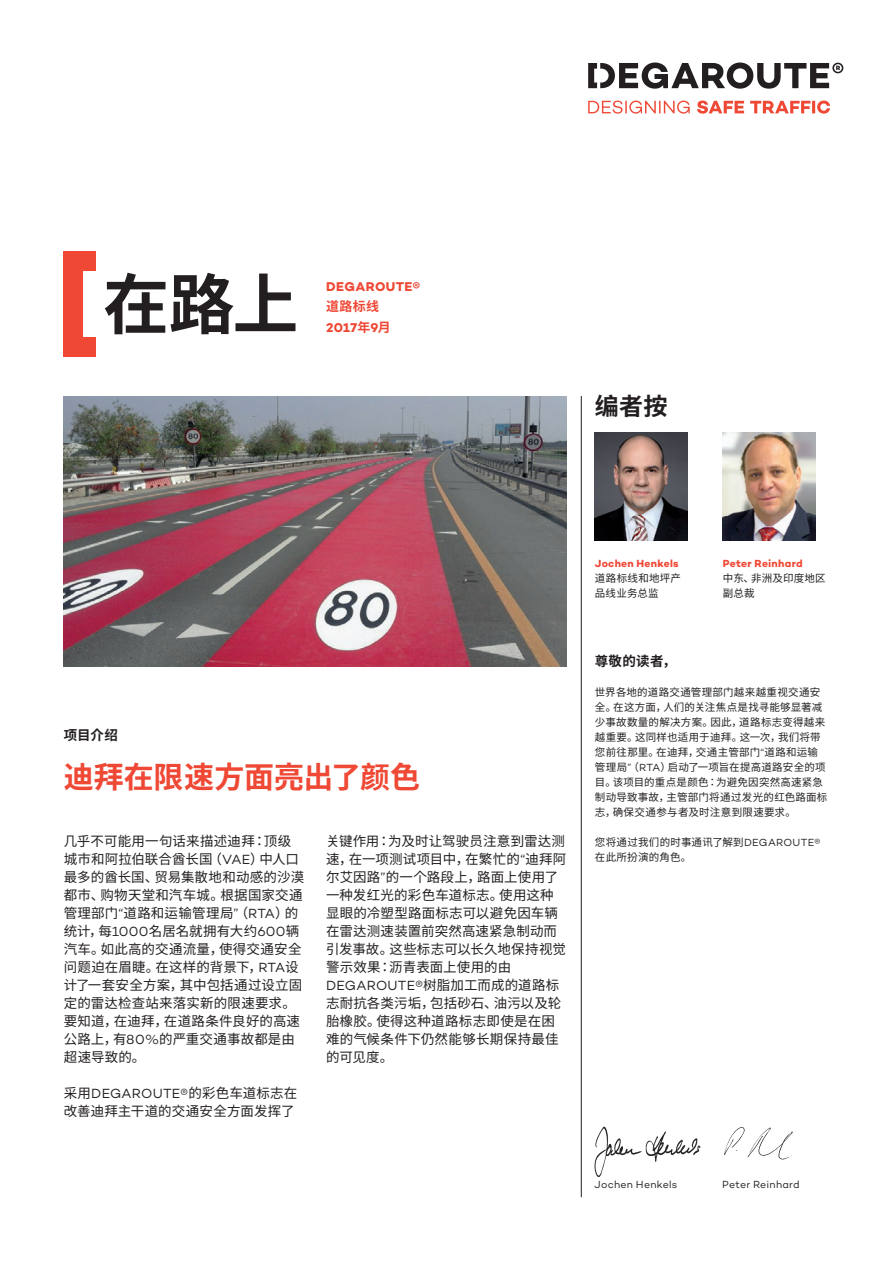
<style>
.page{position:relative;width:893px;height:1263px;background:#fff}
.page>*{position:absolute;margin:0;border:0;box-sizing:border-box;transform-origin:0 0}
.t1{font:700 66px "Noto Sans CJ Kjp";color:#231f20}
.t2{font:700 30px "Noto Sans CJ Kjp";letter-spacing:-.005em;color:#ef4835}
.t3{font:700 24px "Noto Sans CJ Kjp";color:#231f20}
.t4{font:13.5px/18px "Noto Sans CJ Kjp";letter-spacing:.01em;color:#231f20}
.t5{font:13.5px "Campton";letter-spacing:.02em;color:#231f20}
.t6{font:700 13.5px "Noto Sans CJ Kjp";letter-spacing:.02em;color:#231f20}
.t7{font:700 12.9px "Campton";letter-spacing:.03em;color:#ef4835}
.t8{font:700 12.9px "Noto Sans CJ Kjp";color:#ef4835}
.t9{font:10.5px/15px "Noto Sans CJ Kjp";letter-spacing:.02em;color:#231f20}
.t10{font:700 10.5px "Campton";letter-spacing:.025em;color:#ef4835}
.t11{font:10.5px "Campton";letter-spacing:.025em;color:#231f20}
.s1{font-family:"Noto Sans CJ Kjp"}
.s2{font-family:"Campton"}
</style>
<div class="page">
<div style="left:83px;top:338px;width:13px;height:19px;background:#ef4835"></div>
<div style="left:64px;top:252px;width:19px;height:105px;background:#ef4835"></div>
<div style="left:83px;top:252px;width:13px;height:19px;background:#ef4835"></div>
<svg style="left:588px;top:62px;width:255px;height:27px"></svg>
<svg style="left:588px;top:101px;width:242px;height:13px"></svg>
<img style="left:595px;top:432px;width:92px;height:108px">
<hr style="left:581px;top:396px;width:1px;height:801px;background:#231f20">
<img style="left:723px;top:433px;width:92px;height:107px">
<img style="left:64px;top:396px;width:503px;height:270px">
<img style="left:594px;top:1126px;width:107px;height:51px">
<img style="left:724px;top:1127px;width:69px;height:33px">
<h1 class="t1" style="left:103px;top:267px;width:197px">在路上</h1>
<p class="t7" style="left:326px;top:278px;width:96px">DEGAROUTE®</p>
<p class="t8" style="left:326px;top:299px;width:55px">道路标线</p>
<p class="t7" style="left:326px;top:319px;width:66px">2017<span class="s1">年</span>9<span class="s1">月</span></p>
<h3 class="t3" style="left:595px;top:392px;width:74px">编者按</h3>
<p class="t6" style="left:64px;top:727px;width:56px">项目介绍</p>
<h2 class="t2" style="left:64px;top:760px;width:358px">迪拜在限速方面亮出了颜色</h2>
<p class="t4" style="left:64px;top:832px;width:242px">几乎不可能用一句话来描述迪拜：顶级城市和阿拉伯联合酋长国（<span class="s2">VAE</span>）中人口最多的酋长国、贸易集散地和动感的沙漠都市、购物天堂和汽车城。根据国家交通管理部门<span class="s2">“</span>道路和运输管理局<span class="s2">”</span>（<span class="s2">RTA</span>）的统计，每<span class="s2">1000</span>名居名就拥有大约<span class="s2">600</span>辆汽车。如此高的交通流量，使得交通安全问题迫在眉睫。在这样的背景下，<span class="s2">RTA</span>设计了一套安全方案，其中包括通过设立固定的雷达检查站来落实新的限速要求。要知道，在迪拜，在道路条件良好的高速公路上，有<span class="s2">80%</span>的严重交通事故都是由超速导致的。</p>
<p class="t4" style="left:64px;top:1084px;width:235px">采用<span class="s2">DEGAROUTE®</span>的彩色车道标志在改善迪拜主干道的交通安全方面发挥了</p>
<p class="t4" style="left:326px;top:832px;width:242px">关键作用：为及时让驾驶员注意到雷达测速，在一项测试项目中，在繁忙的<span class="s2">“</span>迪拜阿尔艾因路<span class="s2">”</span>的一个路段上，路面上使用了一种发红光的彩色车道标志。使用这种显眼的冷塑型路面标志可以避免因车辆在雷达测速装置前突然高速紧急制动而引发事故。这些标志可以长久地保持视觉警示效果：沥青表面上使用的由</p>
<p class="t5" style="left:326px;top:977px;width:235px">DEGAROUTE®<span class="s1">树脂加工而成的道路标</span></p>
<p class="t4" style="left:326px;top:994px;width:237px">志耐抗各类污垢，包括砂石、油污以及轮胎橡胶。使得这种道路标志即使是在困难的气候条件下仍然能够长期保持最佳的可见度。</p>
<p class="t10" style="left:595px;top:557px;width:85px">Jochen Henkels</p>
<p class="t9" style="left:595px;top:571px;width:87px">道路标线和地坪产品线业务总监</p>
<p class="t10" style="left:723px;top:557px;width:81px">Peter Reinhard</p>
<p class="t9" style="left:723px;top:571px;width:104px">中东、非洲及印度地区副总裁</p>
<p class="t6" style="left:595px;top:653px;width:83px">尊敬的读者，</p>
<p class="t9" style="left:595px;top:684px;width:234px">世界各地的道路交通管理部门越来越重视交通安全。在这方面，人们的关注焦点是找寻能够显著减少事故数量的解决方案。因此，道路标志变得越来越重要。这同样也适用于迪拜。这一次，我们将带您前往那里。在迪拜，交通主管部门<span class="s2">“</span>道路和运输管理局<span class="s2">”</span>（<span class="s2">RTA</span>）启动了一项旨在提高道路安全的项目。该项目的重点是颜色：为避免因突然高速紧急制动导致事故，主管部门将通过发光的红色路面标志，确保交通参与者及时注意到限速要求。</p>
<p class="t9" style="left:595px;top:834px;width:227px">您将通过我们的时事通讯了解到<span class="s2">DEGAROUTE®</span>在此所扮演的角色。</p>
<p class="t11" style="left:595px;top:1178px;width:84px">Jochen Henkels</p>
<p class="t11" style="left:722px;top:1178px;width:79px">Peter Reinhard</p>
</div>
